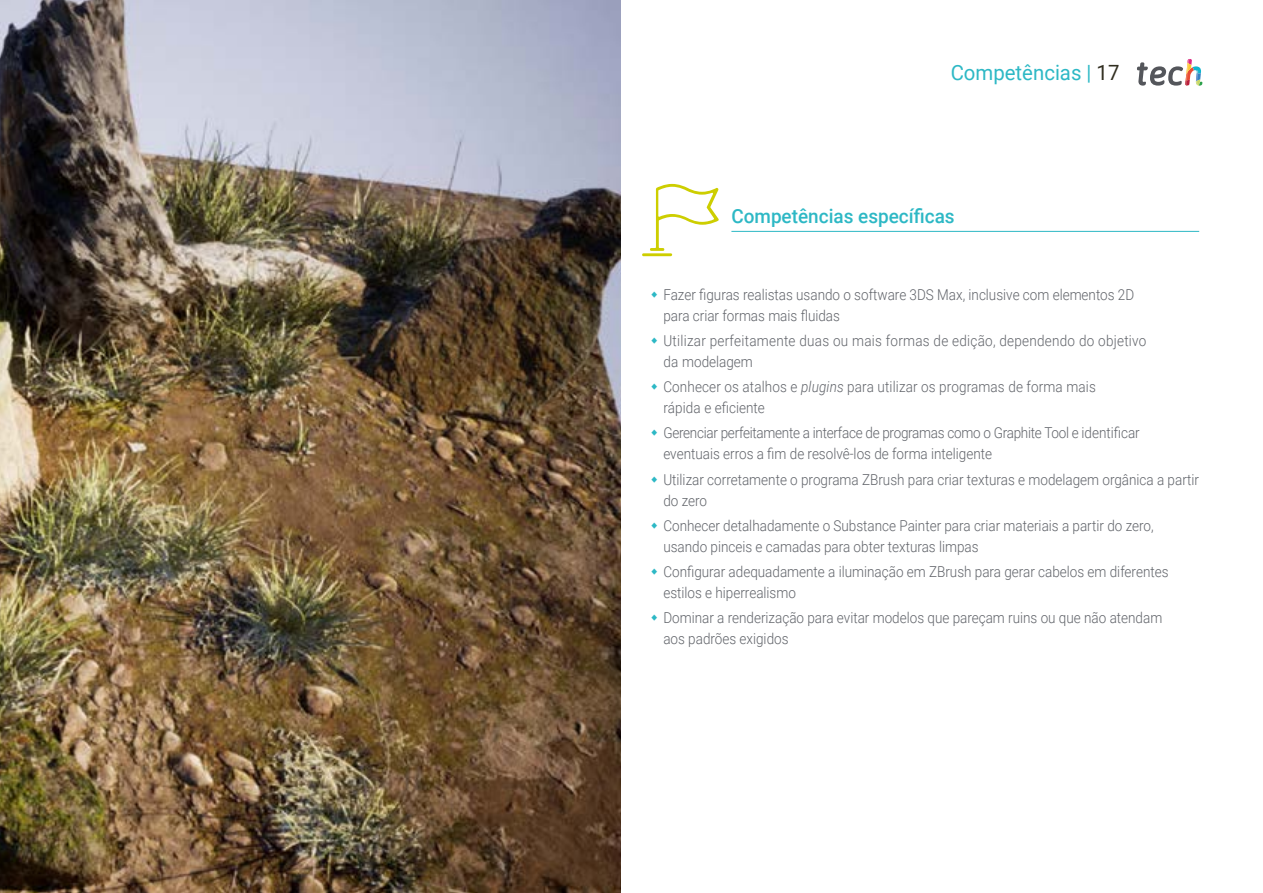
<style>
.page{position:relative;width:1263px;height:893px;background:#fff}
.page>*{position:absolute;margin:0;border:0;box-sizing:border-box;transform-origin:0 0}
.t1{font:21px "Roboto";color:#2db8c5}
.t2{font:500 19.5px "Roboto";color:#2db8c5}
.t3{font:300 15px/21px "Roboto";color:#61646a;scale:.9 1}
.t4{font:300 15px/21px "Roboto";letter-spacing:-.02em;color:#61646a;scale:.9 1}
.t5{font:300 15px/21px "Roboto";letter-spacing:.02em;color:#61646a;scale:.9 1}
.s1{color:#312e20}
.s2{font-style:italic}
</style>
<div class="page">
<hr style="left:731px;top:231px;width:468px;height:1px;background:#2db8c5">
<hr style="left:642px;top:253px;width:30px;height:3px;background:#cdce00">
<svg style="left:650px;top:184px;width:69px;height:67px"></svg>
<img style="left:0;top:0;width:621px;height:893px">
<svg style="left:1137px;top:59px;width:65px;height:27px"></svg>
<h1 class="t1" style="left:951px;top:57px;width:170px">Competências | <span class="s1">17</span></h1>
<h2 class="t2" style="left:731px;top:202px;width:225px">Competências específicas</h2>
<p class="t3" style="left:663px;top:283px;width:525px">Fazer figuras realistas usando o software 3DS Max, inclusive com elementos 2D para criar formas mais fluidas</p>
<p class="t5" style="left:663px;top:329px;width:538px">Utilizar perfeitamente duas ou mais formas de edição, dependendo do objetivo da modelagem</p>
<p class="t3" style="left:663px;top:376px;width:482px">Conhecer os atalhos e <span class="s2">plugins</span> para utilizar os programas de forma mais rápida e eficiente</p>
<p class="t4" style="left:663px;top:422px;width:531px">Gerenciar perfeitamente a interface de programas como o Graphite Tool e identificar eventuais erros a fim de resolvê-los de forma inteligente</p>
<p class="t3" style="left:663px;top:468px;width:597px">Utilizar corretamente o programa ZBrush para criar texturas e modelagem orgânica a partir do zero</p>
<p class="t3" style="left:663px;top:514px;width:546px">Conhecer detalhadamente o Substance Painter para criar materiais a partir do zero, usando pinceis e camadas para obter texturas limpas</p>
<p class="t3" style="left:663px;top:561px;width:563px">Configurar adequadamente a iluminação em ZBrush para gerar cabelos em diferentes estilos e hiperrealismo</p>
<p class="t3" style="left:663px;top:607px;width:556px">Dominar a renderização para evitar modelos que pareçam ruins ou que não atendam aos padrões exigidos</p>
</div>
